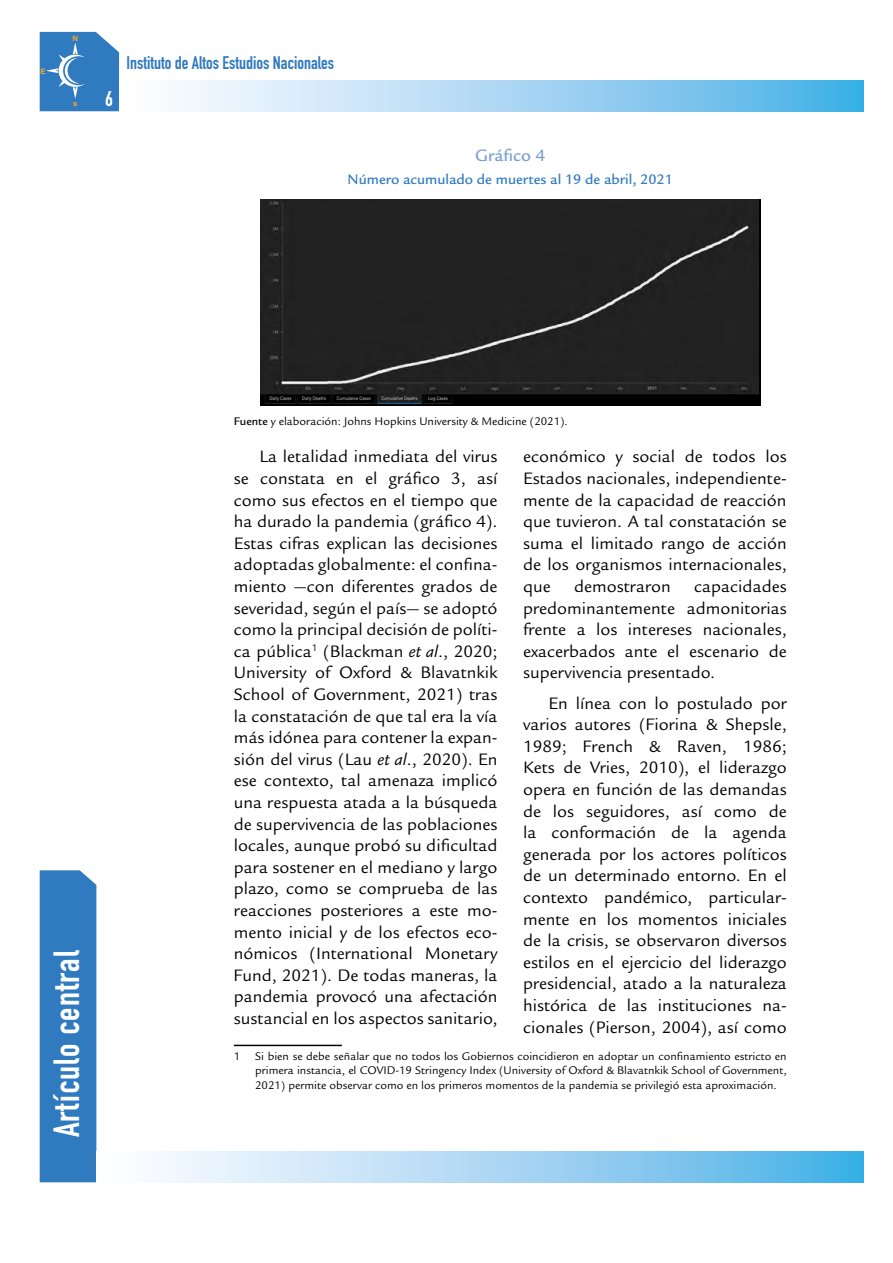
<style>
.page{position:relative;width:893px;height:1263px;background:#fff}
.page>*{position:absolute;margin:0;border:0;box-sizing:border-box;transform-origin:0 0}
.t1{font:36px "DIN Engschrift Std";letter-spacing:.03em;color:#fff}
.t2{font:21px "DIN Engschrift Std";color:#fff}
.t3{font:18px/21.6px "Legacy Sans Std";color:#000;text-align:justify}
.t4{font:18px "DIN Engschrift Std";color:#307abf}
.t5{font:500 18px "Legacy Sans Std";color:#7c9fd3}
.t6{font:500 15px "Legacy Sans Std";color:#307abf}
.t7{font:12px/14.4px "Legacy Sans Std";color:#000;text-align:justify}
.t8{font:700 7.5px "Helvetica";color:#f7a823}
.s1{font-weight:500}
.s2{font-style:italic}
</style>
<div class="page">
<div style="left:40px;top:870px;width:56px;height:312px;background:#307abf"></div>
<svg style="left:178px;top:81px;width:686px;height:30px;background:#a3d4f2"></svg>
<svg style="left:157px;top:1152px;width:707px;height:30px;background:#a3d4f2"></svg>
<svg style="left:40px;top:32px;width:79px;height:79px;background:#4386c5"></svg>
<img style="left:260px;top:199px;width:500px;height:206px">
<hr style="left:234px;top:1045px;width:108px;height:1px;background:#000">
<p class="t8" style="left:40px;top:65px;width:7px">E</p>
<p class="t8" style="left:73px;top:33px;width:7px">N</p>
<p class="t8" style="left:73px;top:97px;width:6px">s</p>
<p class="t2" style="left:105px;top:87px;width:9px">6</p>
<p class="t4" style="left:126px;top:52px;width:209px">Instituto de Altos Estudios Nacionales</p>
<p class="t5" style="left:475px;top:145px;width:72px">Gráfico 4</p>
<p class="t6" style="left:348px;top:170px;width:327px">Número acumulado de muertes al 19 de abril, 2021</p>
<h1 class="t1" style="left:45px;top:1137px;width:188px;rotate:-90deg">Artículo central</h1>
<p class="t7" style="left:234px;top:414px;width:336px"><span class="s1">Fuente</span> y elaboración: Johns Hopkins University &amp; Medicine (2021).</p>
<p class="t3" style="left:234px;top:446px;width:265px;text-indent:26px">La letalidad inmediata del virus se constata en el gráfico 3, así como sus efectos en el tiempo que ha durado la pandemia (gráfico 4).<br>Estas cifras explican las decisiones adoptadas globalmente: el confina&shy;miento —con diferentes grados de severidad, según el país— se adoptó como la principal decisión de políti&shy;ca pública<sup>1</sup> (Blackman <span class="s2">et al</span>., 2020; University of Oxford &amp; Blavatnkik School of Government, 2021) tras la constatación de que tal era la vía más idónea para contener la expan&shy;sión del virus (Lau <span class="s2">et al</span>., 2020). En ese contexto, tal amenaza implicó una respuesta atada a la búsqueda de supervivencia de las poblaciones locales, aunque probó su dificultad para sostener en el mediano y largo plazo, como se comprueba de las reacciones posteriores a este mo&shy;mento inicial y de los efectos eco&shy;nómicos (International Monetary Fund, 2021). De todas maneras, la pandemia provocó una afectación sustancial en los aspectos sanitario,</p>
<p class="t7" style="left:255px;top:1049px;width:533px;text-indent:-21px">1 Si bien se debe señalar que no todos los Gobiernos coincidieron en adoptar un confinamiento estricto en primera instancia, el COVID-19 Stringency Index (University of Oxford &amp; Blavatnkik School of Government, 2021) permite observar como en los primeros momentos de la pandemia se privilegió esta aproximación.</p>
<p class="t3" style="left:523px;top:446px;width:265px">económico y social de todos los Estados nacionales, independiente&shy;mente de la capacidad de reacción que tuvieron. A tal constatación se suma el limitado rango de acción de los organismos internacionales, que</p>
<p class="t3" style="left:523px;top:576px;width:265px;text-indent:171px">capacidades predominantemente admonitorias frente a los intereses nacionales, exacerbados ante el escenario de supervivencia presentado.</p>
<p class="t3" style="left:523px;top:692px;width:265px;text-indent:26px">En línea con lo postulado por varios autores (Fiorina &amp; Shepsle, 1989; French &amp; Raven, 1986; Kets de Vries, 2010), el liderazgo opera en función de las demandas de los seguidores, así como de la conformación de la agenda generada por los actores políticos de un determinado entorno. En el contexto pandémico, particular&shy;mente en los momentos iniciales de la crisis, se observaron diversos estilos en el ejercicio del liderazgo presidencial, atado a la naturaleza histórica de las instituciones na&shy;cionales (Pierson, 2004), así como</p>
<p class="t3" style="left:574px;top:576px;width:98px">demostraron</p>
</div>
